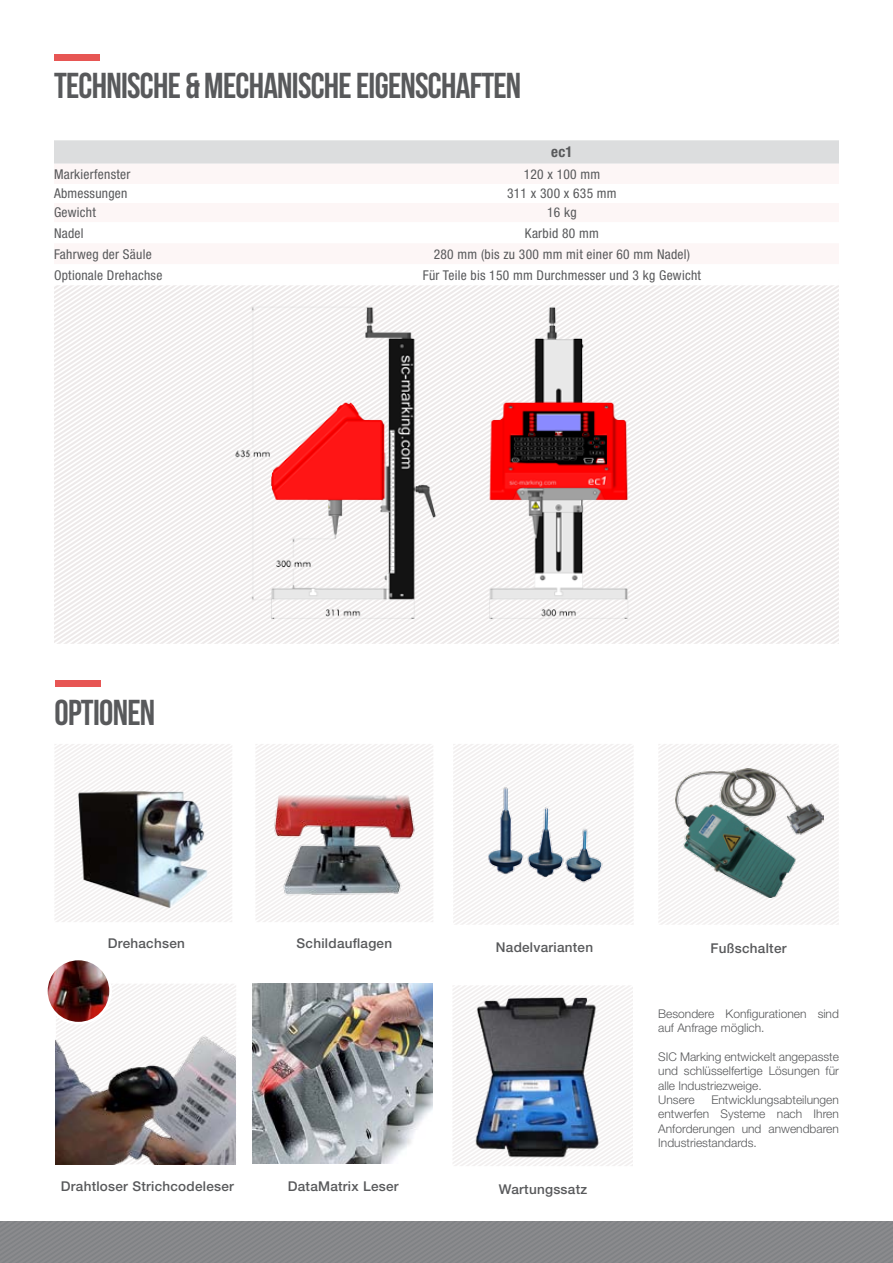
<style>
.page{position:relative;width:893px;height:1263px;background:#fff}
.page>*{position:absolute;margin:0;border:0;box-sizing:border-box;transform-origin:0 0}
.t1{font:36px "Bebas Neue";letter-spacing:-.02em;color:#58595b}
.t2{font:700 condensed 15px "Helvetica Neue LT Pro";color:#58595b}
.t3{font:condensed 13.5px "Helvetica Neue LT Pro";letter-spacing:.02em;color:#58595b}
.t4{font:500 13.5px "Helvetica Neue LT Pro";letter-spacing:.02em;color:#58595b}
.t5{font:300 12px/14.4px "Helvetica Neue LT Pro";color:#58595b}
</style>
<div class="page">
<div style="left:55px;top:680px;width:45px;height:7px;background:#e75654"></div>
<svg style="left:256px;top:744px;width:177px;height:178px"></svg>
<svg style="left:55px;top:744px;width:177px;height:178px"></svg>
<img style="left:65px;top:778px;width:163px;height:140px">
<svg style="left:56px;top:984px;width:180px;height:44px"></svg>
<img style="left:253px;top:984px;width:180px;height:180px">
<img style="left:55px;top:1028px;width:181px;height:136px">
<img style="left:46px;top:959px;width:65px;height:64px;border-radius:32px">
<div style="left:45px;top:958px;width:67px;height:66px;border:3px solid #fff;border-radius:50%"></div>
<svg style="left:453px;top:985px;width:180px;height:181px"></svg>
<svg style="left:453px;top:744px;width:181px;height:181px"></svg>
<svg style="left:658px;top:744px;width:181px;height:181px"></svg>
<img style="left:467px;top:985px;width:146px;height:181px">
<img style="left:486px;top:774px;width:123px;height:129px">
<img style="left:265px;top:794px;width:159px;height:108px">
<img style="left:676px;top:769px;width:148px;height:128px">
<svg style="left:688px;top:475px;width:151px;height:169px"></svg>
<svg style="left:54px;top:140px;width:785px;height:24px;background:#dddede"></svg>
<img style="left:205px;top:289px;width:483px;height:355px">
<div style="left:0;top:1222px;width:893px;height:41px;background:#86878a"></div>
<div style="left:55px;top:54px;width:45px;height:6px;background:#e75654"></div>
<h1 class="t1" style="left:54px;top:66px;width:14px">TECHNI</h1>
<h1 class="t1" style="left:127px;top:66px;width:396px">SCHE &amp; MECHANISCHE EIGENSCHAFTEN</h1>
<p class="t2" style="left:551px;top:143px;width:23px">ec1</p>
<p class="t3" style="left:54px;top:166px;width:78px">Markierfenster</p>
<p class="t3" style="left:524px;top:166px;width:78px">120 x 100 mm</p>
<p class="t3" style="left:54px;top:186px;width:75px">Abmessungen</p>
<p class="t3" style="left:507px;top:186px;width:111px">311 x 300 x 635 mm</p>
<p class="t3" style="left:54px;top:205px;width:43px">Gewicht</p>
<p class="t3" style="left:547px;top:205px;width:31px">16 kg</p>
<p class="t3" style="left:54px;top:225px;width:31px">Nadel</p>
<p class="t3" style="left:525px;top:225px;width:75px">Karbid 80 mm</p>
<p class="t3" style="left:54px;top:246px;width:99px">Fahrweg der Säule</p>
<p class="t3" style="left:434px;top:246px;width:258px">280 mm (bis zu 300 mm mit einer 60 mm Nadel)</p>
<p class="t3" style="left:54px;top:267px;width:110px">Optionale Drehachse</p>
<p class="t3" style="left:423px;top:267px;width:280px">Für Teile bis 150 mm Durchmesser und 3 kg Gewicht</p>
<h1 class="t1" style="left:55px;top:692px;width:102px">OPTIONEN</h1>
<p class="t4" style="left:108px;top:935px;width:78px">Drehachsen</p>
<p class="t4" style="left:297px;top:935px;width:97px">Schildauflagen</p>
<p class="t4" style="left:496px;top:939px;width:99px">Nadelvarianten</p>
<p class="t4" style="left:711px;top:940px;width:77px">Fußschalter</p>
<p class="t5" style="left:658px;top:1006px;width:182px">Besondere Konfigurationen sind auf Anfrage möglich.</p>
<p class="t5" style="left:658px;top:1049px;width:182px">SIC Marking entwickelt angepasste und schlüsselfertige Lösungen für alle Industriezweige.<br>Unsere</p>
<p class="t5" style="left:658px;top:1092px;width:182px;text-align:justify;text-indent:53px">Entwicklungsabteilungen entwerfen Systeme nach Ihren Anforderungen und anwendbaren Industriestandards.</p>
<p class="t4" style="left:61px;top:1178px;width:175px">Drahtloser Strichcodeleser</p>
<p class="t4" style="left:288px;top:1178px;width:112px">DataMatrix Leser</p>
<p class="t4" style="left:499px;top:1181px;width:90px">Wartungssatz</p>
</div>
